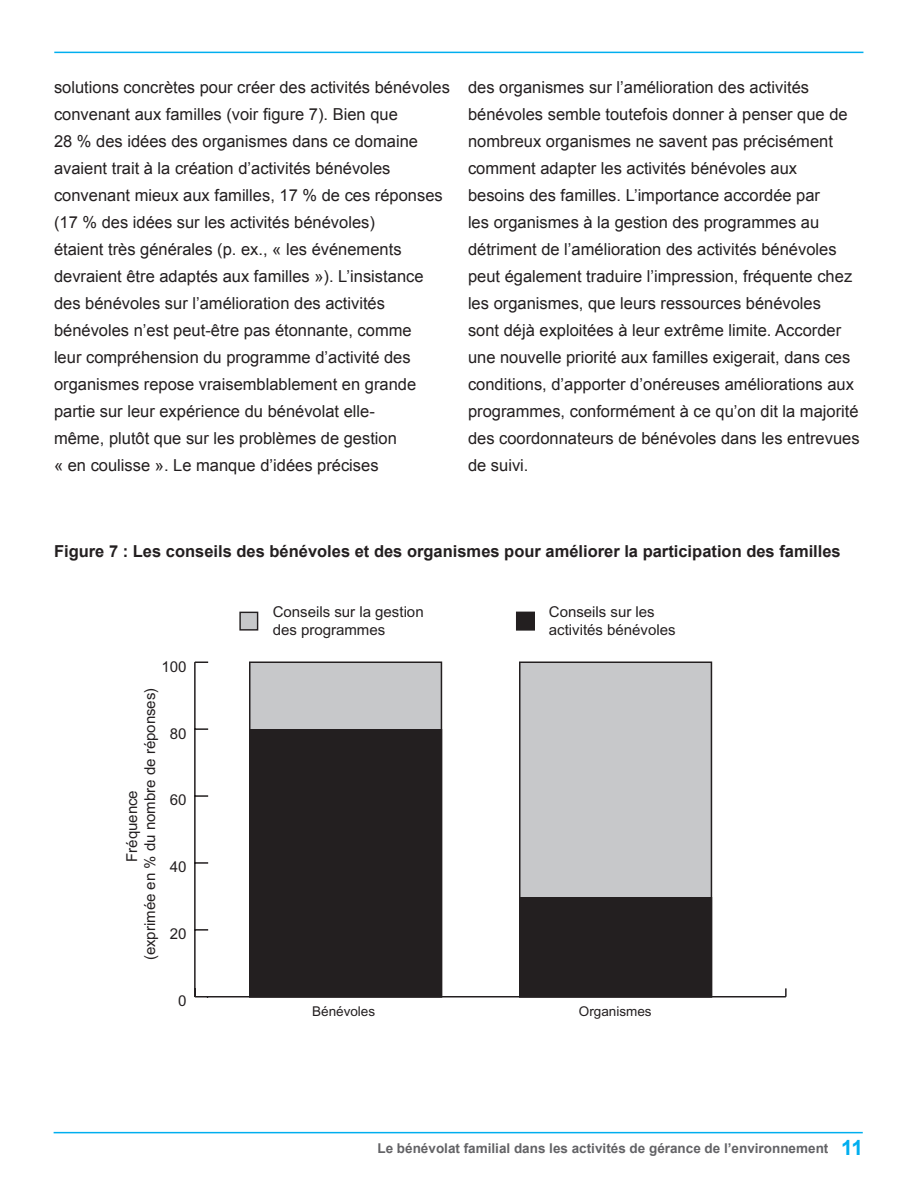
<style>
.page{position:relative;width:918px;height:1188px;background:#fff}
.page>*{position:absolute;margin:0;border:0;box-sizing:border-box;transform-origin:0 0}
.t1{font:16.5px/27px "Arial";color:#231f20}
.t2{font:700 16.5px "Arial";color:#231f20}
.t3{font:15px/18px "Arial";color:#231f20}
.t4{font:700 13.5px "Arial";color:#636366}
.t5{font:13.5px "Arial";color:#231f20}
.s1{font-size:21px;color:#00aeef}
</style>
<div class="page">
<hr style="left:54px;top:1132px;width:809px;height:1px;background:#00aeef">
<hr style="left:54px;top:52px;width:809px;height:1px;background:#00aeef">
<hr style="left:207px;top:996px;width:579px;height:2px;background:#231f20">
<svg style="left:785px;top:988px;width:2px;height:9px"></svg>
<hr style="left:194px;top:662px;width:2px;height:335px;background:#231f20">
<svg style="left:194px;top:996px;width:13px;height:2px"></svg>
<svg style="left:196px;top:929px;width:12px;height:2px"></svg>
<svg style="left:196px;top:862px;width:12px;height:2px"></svg>
<svg style="left:196px;top:795px;width:12px;height:2px"></svg>
<svg style="left:196px;top:728px;width:12px;height:2px"></svg>
<svg style="left:196px;top:662px;width:12px;height:1px"></svg>
<div style="left:520px;top:662px;width:191px;height:335px;background:#c7c8ca"></div>
<div style="left:519px;top:662px;width:193px;height:336px;border:2px solid #231f20"></div>
<div style="left:520px;top:898px;width:191px;height:99px;background:#231f20"></div>
<div style="left:519px;top:897px;width:193px;height:101px;border:2px solid #231f20"></div>
<div style="left:250px;top:662px;width:191px;height:335px;background:#c7c8ca"></div>
<div style="left:250px;top:730px;width:191px;height:267px;background:#231f20"></div>
<div style="left:249px;top:729px;width:193px;height:269px;border:2px solid #231f20"></div>
<div style="left:517px;top:612px;width:17px;height:18px;background:#231f20"></div>
<div style="left:516px;top:612px;width:19px;height:19px;border:2px solid #231f20"></div>
<div style="left:240px;top:612px;width:18px;height:18px;background:#c7c8ca"></div>
<div style="left:239px;top:612px;width:19px;height:19px;border:1px solid #231f20"></div>
<p class="t1" style="left:54px;top:74px;width:397px">solutions concrètes pour créer des activités bénévoles convenant aux familles (voir figure 7). Bien que<br>28 % des idées des organismes dans ce domaine avaient trait à la création d’activités bénévoles convenant mieux aux familles, 17 % de ces réponses (17 % des idées sur les activités bénévoles)<br>étaient très générales (p. ex., « les événements devraient être adaptés aux familles »). L’insistance des bénévoles sur l’amélioration des activités bénévoles n’est peut-être pas étonnante, comme<br>leur compréhension du programme d’activité des organismes repose vraisemblablement en grande partie sur leur expérience du bénévolat elle-<br>même, plutôt que sur les problèmes de gestion<br>« en coulisse ». Le manque d’idées précises</p>
<p class="t1" style="left:468px;top:74px;width:393px">des organismes sur l’amélioration des activités bénévoles semble toutefois donner à penser que de nombreux organismes ne savent pas précisément comment adapter les activités bénévoles aux<br>besoins des familles. L’importance accordée par<br>les organismes à la gestion des programmes au détriment de l’amélioration des activités bénévoles peut également traduire l’impression, fréquente chez les organismes, que leurs ressources bénévoles<br>sont déjà exploitées à leur extrême limite. Accorder une nouvelle priorité aux familles exigerait, dans ces conditions, d’apporter d’onéreuses améliorations aux programmes, conformément à ce qu’on dit la majorité des coordonnateurs de bénévoles dans les entrevues de suivi.</p>
<p class="t2" style="left:54px;top:540px;width:788px">Figure 7 : Les conseils des bénévoles et des organismes pour améliorer la participation des familles</p>
<p class="t3" style="left:162px;top:658px;width:27px">100</p>
<p class="t3" style="left:123px;top:960px;width:274px;text-align:center;rotate:-90deg">Fréquence<br>(exprimée en % du nombre de réponses)</p>
<p class="t3" style="left:170px;top:724px;width:18px">80</p>
<p class="t3" style="left:170px;top:791px;width:18px">60</p>
<p class="t3" style="left:170px;top:858px;width:18px">40</p>
<p class="t3" style="left:170px;top:925px;width:18px">20</p>
<p class="t3" style="left:178px;top:992px;width:10px">0</p>
<p class="t3" style="left:273px;top:603px;width:152px">Conseils sur la gestion des programmes</p>
<p class="t3" style="left:549px;top:603px;width:128px">Conseils sur les activités bénévoles</p>
<p class="t5" style="left:312px;top:1004px;width:65px">Bénévoles</p>
<p class="t5" style="left:579px;top:1004px;width:74px">Organismes</p>
<p class="t4" style="left:377px;top:1139px;width:487px">Le bénévolat familial dans les activités de gérance de l’environnement <span class="s1">11</span></p>
</div>
